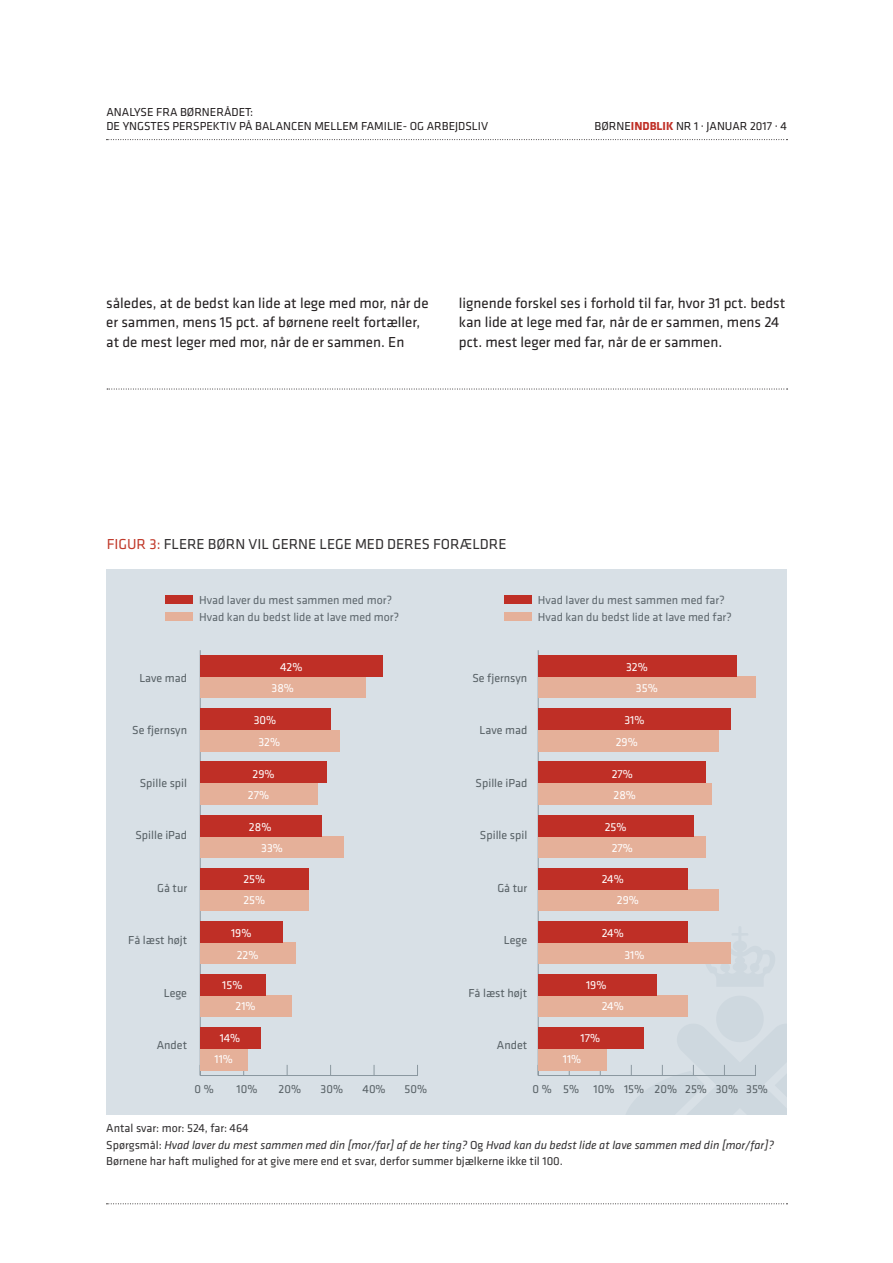
<style>
.page{position:relative;width:893px;height:1263px;background:#fff}
.page>*{position:absolute;margin:0;border:0;box-sizing:border-box;transform-origin:0 0}
.BR_Klavika_10_13{font:15px/19.5px "Klavika";color:#231f20}
.TABEL_RU{font:15px "Klavika";color:#312f30}
.t1{font:12px "Klavika";color:#576065}
.TABEL_BR{font:12px "Klavika";color:#5e676d}
.TABEL_BR-2{font:italic 12px "Klavika";color:#312f30}
.t2{font:12px/14.4px "Klavika";color:#231f20}
.TABEL_BR-3{font:12px "Klavika";color:#312f30}
.TABEL_BR-4{font:12px "Klavika";color:#fff}
.s1{font-weight:700;color:#bf2f26}
.s2{color:#c13a2b}
.s3{font-style:normal}
</style>
<div class="page">
<svg style="left:106px;top:139px;width:681px;height:1px"></svg>
<svg style="left:106px;top:1203px;width:681px;height:1px"></svg>
<div style="left:106px;top:569px;width:681px;height:545px;background:#d8e0e6"></div>
<img style="left:630px;top:924px;width:126px;height:153px">
<svg style="left:107px;top:389px;width:681px;height:1px"></svg>
<hr style="left:200px;top:1075px;width:217px;height:1px;background:#8b98a0">
<hr style="left:200px;top:650px;width:1px;height:425px;background:#8b98a0">
<div style="left:200px;top:677px;width:165px;height:21px;background:#e5b099"></div>
<div style="left:200px;top:730px;width:139px;height:21px;background:#e5b099"></div>
<div style="left:200px;top:783px;width:118px;height:21px;background:#e5b099"></div>
<div style="left:200px;top:836px;width:144px;height:21px;background:#e5b099"></div>
<div style="left:200px;top:889px;width:109px;height:22px;background:#e5b099"></div>
<div style="left:200px;top:942px;width:96px;height:22px;background:#e5b099"></div>
<div style="left:200px;top:996px;width:91px;height:21px;background:#e5b099"></div>
<div style="left:200px;top:1049px;width:48px;height:21px;background:#e5b099"></div>
<div style="left:200px;top:655px;width:183px;height:22px;background:#bf2f26"></div>
<div style="left:200px;top:709px;width:131px;height:21px;background:#bf2f26"></div>
<div style="left:200px;top:762px;width:126px;height:21px;background:#bf2f26"></div>
<div style="left:200px;top:815px;width:122px;height:21px;background:#bf2f26"></div>
<div style="left:200px;top:868px;width:109px;height:21px;background:#bf2f26"></div>
<div style="left:200px;top:921px;width:83px;height:21px;background:#bf2f26"></div>
<div style="left:200px;top:974px;width:65px;height:22px;background:#bf2f26"></div>
<div style="left:200px;top:1027px;width:61px;height:22px;background:#bf2f26"></div>
<hr style="left:538px;top:1075px;width:217px;height:1px;background:#8b98a0">
<hr style="left:538px;top:650px;width:1px;height:425px;background:#8b98a0">
<div style="left:538px;top:677px;width:217px;height:21px;background:#e5b099"></div>
<div style="left:538px;top:730px;width:180px;height:21px;background:#e5b099"></div>
<div style="left:538px;top:783px;width:174px;height:21px;background:#e5b099"></div>
<div style="left:538px;top:836px;width:168px;height:21px;background:#e5b099"></div>
<div style="left:538px;top:889px;width:180px;height:22px;background:#e5b099"></div>
<div style="left:538px;top:942px;width:193px;height:22px;background:#e5b099"></div>
<div style="left:538px;top:996px;width:149px;height:21px;background:#e5b099"></div>
<div style="left:538px;top:1049px;width:68px;height:21px;background:#e5b099"></div>
<div style="left:538px;top:655px;width:199px;height:22px;background:#bf2f26"></div>
<div style="left:538px;top:709px;width:193px;height:21px;background:#bf2f26"></div>
<div style="left:538px;top:762px;width:168px;height:21px;background:#bf2f26"></div>
<div style="left:538px;top:815px;width:155px;height:21px;background:#bf2f26"></div>
<div style="left:538px;top:868px;width:149px;height:21px;background:#bf2f26"></div>
<div style="left:538px;top:921px;width:149px;height:21px;background:#bf2f26"></div>
<div style="left:538px;top:974px;width:118px;height:22px;background:#bf2f26"></div>
<div style="left:538px;top:1027px;width:106px;height:22px;background:#bf2f26"></div>
<div style="left:165px;top:596px;width:28px;height:8px;background:#bf2f26"></div>
<div style="left:165px;top:612px;width:28px;height:8px;background:#e5b099"></div>
<div style="left:504px;top:596px;width:28px;height:8px;background:#bf2f26"></div>
<div style="left:504px;top:612px;width:28px;height:8px;background:#e5b099"></div>
<p class="t2" style="left:106px;top:105px;width:383px">ANALYSE FRA BØRNERÅDET:<br>DE YNGSTES PERSPEKTIV PÅ BALANCEN MELLEM FAMILIE- OG ARBEJDSLIV</p>
<p class="t2" style="left:595px;top:119px;width:194px">BØRNE<span class="s1">INDBLIK</span> NR 1 · JANUAR 2017 · 4</p>
<p class="BR_Klavika_10_13" style="left:106px;top:293px;width:324px">således, at de bedst kan lide at lege med mor, når de er sammen, mens 15 pct. af børnene reelt fortæller, at de mest leger med mor, når de er sammen. En</p>
<p class="BR_Klavika_10_13" style="left:459px;top:293px;width:328px">lignende forskel ses i forhold til far, hvor 31 pct. bedst kan lide at lege med far, når de er sammen, mens 24 pct. mest leger med far, når de er sammen.</p>
<p class="TABEL_RU" style="left:107px;top:536px;width:401px"><span class="s2">FIGUR 3:</span> FLERE BØRN VIL GERNE LEGE MED DERES FORÆLDRE</p>
<p class="TABEL_BR" style="left:199px;top:593px;width:194px">Hvad laver du mest sammen med mor?</p>
<p class="TABEL_BR" style="left:199px;top:610px;width:202px">Hvad kan du bedst lide at lave med mor?</p>
<p class="TABEL_BR" style="left:538px;top:593px;width:188px">Hvad laver du mest sammen med far?</p>
<p class="TABEL_BR" style="left:538px;top:610px;width:196px">Hvad kan du bedst lide at lave med far?</p>
<p class="TABEL_BR-4" style="left:280px;top:660px;width:24px">42%</p>
<p class="TABEL_BR-4" style="left:626px;top:660px;width:23px">32%</p>
<p class="t1" style="left:139px;top:671px;width:49px">Lave mad</p>
<p class="t1" style="left:472px;top:671px;width:56px">Se fjernsyn</p>
<p class="TABEL_BR-4" style="left:272px;top:682px;width:24px">38%</p>
<p class="TABEL_BR-4" style="left:636px;top:682px;width:23px">35%</p>
<p class="t1" style="left:132px;top:724px;width:56px">Se fjernsyn</p>
<p class="TABEL_BR-4" style="left:254px;top:714px;width:24px">30%</p>
<p class="TABEL_BR-4" style="left:624px;top:714px;width:22px">31%</p>
<p class="t1" style="left:480px;top:724px;width:49px">Lave mad</p>
<p class="TABEL_BR-4" style="left:258px;top:735px;width:23px">32%</p>
<p class="TABEL_BR-4" style="left:616px;top:735px;width:24px">29%</p>
<p class="t1" style="left:140px;top:776px;width:49px">Spille spil</p>
<p class="TABEL_BR-4" style="left:253px;top:767px;width:24px">29%</p>
<p class="TABEL_BR-4" style="left:612px;top:767px;width:23px">27%</p>
<p class="t1" style="left:476px;top:776px;width:53px">Spille iPad</p>
<p class="TABEL_BR-4" style="left:248px;top:788px;width:23px">27%</p>
<p class="TABEL_BR-4" style="left:614px;top:788px;width:24px">28%</p>
<p class="t1" style="left:135px;top:829px;width:53px">Spille iPad</p>
<p class="TABEL_BR-4" style="left:249px;top:820px;width:24px">28%</p>
<p class="TABEL_BR-4" style="left:605px;top:820px;width:23px">25%</p>
<p class="t1" style="left:480px;top:829px;width:49px">Spille spil</p>
<p class="TABEL_BR-4" style="left:261px;top:842px;width:23px">33%</p>
<p class="TABEL_BR-4" style="left:612px;top:842px;width:23px">27%</p>
<p class="t1" style="left:157px;top:881px;width:31px">Gå tur</p>
<p class="TABEL_BR-4" style="left:243px;top:872px;width:23px">25%</p>
<p class="TABEL_BR-4" style="left:602px;top:872px;width:23px">24%</p>
<p class="t1" style="left:497px;top:881px;width:31px">Gå tur</p>
<p class="TABEL_BR-4" style="left:243px;top:893px;width:23px">25%</p>
<p class="TABEL_BR-4" style="left:617px;top:893px;width:24px">29%</p>
<p class="t1" style="left:128px;top:934px;width:60px">Få læst højt</p>
<p class="t1" style="left:164px;top:986px;width:25px">Lege</p>
<p class="TABEL_BR-4" style="left:231px;top:927px;width:22px">19%</p>
<p class="TABEL_BR-4" style="left:602px;top:927px;width:23px">24%</p>
<p class="t1" style="left:504px;top:934px;width:25px">Lege</p>
<p class="TABEL_BR-4" style="left:237px;top:948px;width:23px">22%</p>
<p class="TABEL_BR-4" style="left:624px;top:948px;width:22px">31%</p>
<p class="TABEL_BR-4" style="left:222px;top:978px;width:22px">15%</p>
<p class="TABEL_BR-4" style="left:586px;top:978px;width:22px">19%</p>
<p class="t1" style="left:468px;top:986px;width:60px">Få læst højt</p>
<p class="TABEL_BR-4" style="left:235px;top:1000px;width:22px">21%</p>
<p class="TABEL_BR-4" style="left:602px;top:1000px;width:23px">24%</p>
<p class="t1" style="left:157px;top:1039px;width:32px">Andet</p>
<p class="TABEL_BR-4" style="left:220px;top:1031px;width:22px">14%</p>
<p class="TABEL_BR-4" style="left:580px;top:1031px;width:21px">17%</p>
<p class="t1" style="left:497px;top:1039px;width:32px">Andet</p>
<p class="TABEL_BR-4" style="left:215px;top:1053px;width:20px">11%</p>
<p class="TABEL_BR-4" style="left:563px;top:1053px;width:20px">11%</p>
<p class="t1" style="left:195px;top:1083px;width:21px">0 %</p>
<p class="t1" style="left:237px;top:1083px;width:22px">10%</p>
<p class="t1" style="left:279px;top:1083px;width:24px">20%</p>
<p class="t1" style="left:321px;top:1083px;width:24px">30%</p>
<p class="t1" style="left:363px;top:1083px;width:25px">40%</p>
<p class="t1" style="left:405px;top:1083px;width:24px">50%</p>
<p class="t1" style="left:532px;top:1083px;width:21px">0 %</p>
<p class="t1" style="left:563px;top:1083px;width:18px">5%</p>
<p class="t1" style="left:594px;top:1083px;width:22px">10%</p>
<p class="t1" style="left:624px;top:1083px;width:22px">15%</p>
<p class="t1" style="left:655px;top:1083px;width:24px">20%</p>
<p class="t1" style="left:685px;top:1083px;width:23px">25%</p>
<p class="t1" style="left:716px;top:1083px;width:24px">30%</p>
<p class="t1" style="left:746px;top:1083px;width:23px">35%</p>
<p class="TABEL_BR-3" style="left:106px;top:1122px;width:144px">Antal svar: mor: 524, far: 464</p>
<p class="TABEL_BR-2" style="left:106px;top:1138px;width:669px"><span class="s3">Spørgsmål:</span> Hvad laver du mest sammen med din [mor/far] af de her ting? <span class="s3">Og</span> Hvad kan du bedst lide at lave sammen med din [mor/far]?</p>
<p class="TABEL_BR-3" style="left:106px;top:1155px;width:458px">Børnene har haft mulighed for at give mere end et svar, derfor summer bjælkerne ikke til 100.</p>
</div>
